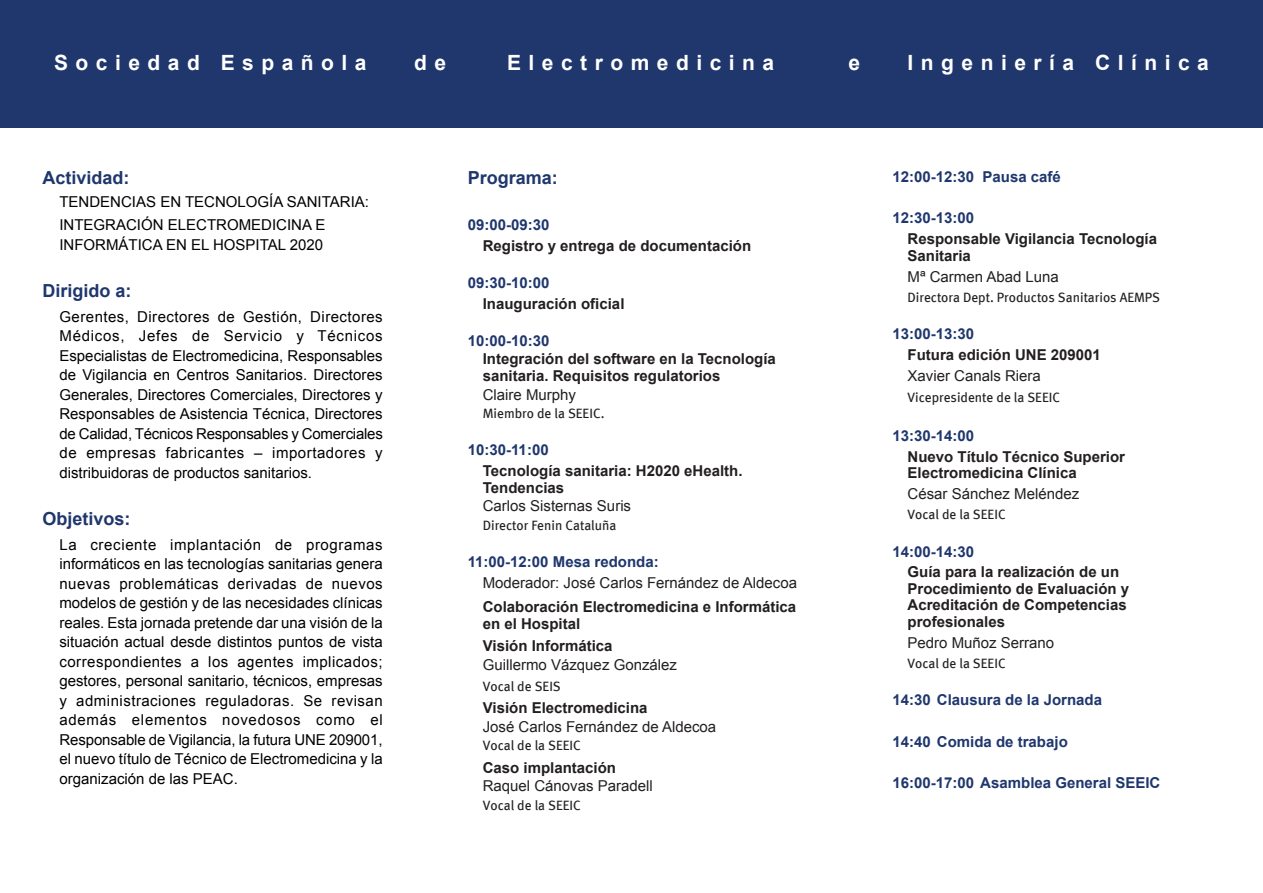
<style>
.page{position:relative;width:1263px;height:893px;background:#fff}
.page>*{position:absolute;margin:0;border:0;box-sizing:border-box;transform-origin:0 0}
.t1{font:700 21px "Arial";letter-spacing:.355em;color:#fff}
.t2{font:700 18px "Arial";color:#1f376d}
.t3{font:15px/19.5px "Arial";color:#000;text-align:justify}
.t4{font:700 15px/16.5px "Arial";color:#231f20}
.t5{font:15px "Arial";color:#231f20}
.t6{font:700 15px "Arial";color:#1f376d}
.t7{font:13.5px "Meta";color:#231f20}
</style>
<div class="page">
<div style="left:0;top:0;width:1263px;height:128px;background:#1f376d"></div>
<h1 class="t1" style="left:54px;top:49px;width:314px">Sociedad Española</h1>
<h1 class="t1" style="left:414px;top:49px;width:34px">d e</h1>
<h1 class="t1" style="left:507px;top:49px;width:269px">Electromedicina</h1>
<h1 class="t1" style="left:848px;top:49px;width:13px">e</h1>
<h1 class="t1" style="left:907px;top:49px;width:303px">Ingeniería Clínica</h1>
<p class="t2" style="left:43px;top:166px;width:89px">Actividad:</p>
<p class="t3" style="left:59px;top:190px;width:311px;line-height:23.7px">TENDENCIAS EN TECNOLOGÍA SANITARIA:<br>INTEGRACIÓN ELECTROMEDICINA E</p>
<p class="t3" style="left:59px;top:235px;width:265px">INFORMÁTICA EN EL HOSPITAL 2020</p>
<p class="t2" style="left:43px;top:279px;width:91px">Dirigido a:</p>
<p class="t3" style="left:59px;top:307px;width:325px">Gerentes, Directores de Gestión, Directores Médicos, Jefes de Servicio y Técnicos Especialistas de Electromedicina, Responsables de Vigilancia en Centros Sanitarios. Directores Generales, Directores Comerciales, Directores y Responsables de Asistencia Técnica, Directores de Calidad, Técnicos Responsables y Comerciales de empresas fabricantes – importadores y distribuidoras de productos sanitarios.</p>
<p class="t2" style="left:43px;top:507px;width:90px">Objetivos:</p>
<p class="t3" style="left:59px;top:535px;width:325px">La creciente implantación de programas informáticos en las tecnologías sanitarias genera nuevas problemáticas derivadas de nuevos modelos de gestión y de las necesidades clínicas reales. Esta jornada pretende dar una visión de la situación actual desde distintos puntos de vista correspondientes a los agentes implicados; gestores, personal sanitario, técnicos, empresas y administraciones reguladoras. Se revisan además elementos novedosos como el Responsable de Vigilancia, la futura UNE 209001, el nuevo título de Técnico de Electromedicina y la organización de las PEAC.</p>
<p class="t2" style="left:468px;top:166px;width:92px">Programa:</p>
<p class="t6" style="left:468px;top:215px;width:83px">09:00-09:30</p>
<p class="t4" style="left:483px;top:238px;width:270px">Registro y entrega de documentación</p>
<p class="t6" style="left:468px;top:273px;width:83px">09:30-10:00</p>
<p class="t4" style="left:483px;top:296px;width:143px">Inauguración oficial</p>
<p class="t6" style="left:468px;top:331px;width:83px">10:00-10:30</p>
<p class="t4" style="left:483px;top:351px;width:295px">Integración del software en la Tecnología sanitaria. Requisitos regulatorios</p>
<p class="t5" style="left:483px;top:384px;width:95px">Claire Murphy</p>
<p class="t7" style="left:483px;top:405px;width:123px">Miembro de la SEEIC.</p>
<p class="t6" style="left:468px;top:440px;width:82px">10:30-11:00</p>
<p class="t4" style="left:483px;top:463px;width:261px">Tecnología sanitaria: H2020 eHealth.<br>Tendencias</p>
<p class="t5" style="left:483px;top:496px;width:150px">Carlos Sisternas Suris</p>
<p class="t7" style="left:483px;top:517px;width:135px">Director Fenin Cataluña</p>
<p class="t6" style="left:468px;top:552px;width:192px">11:00-12:00 Mesa redonda:</p>
<p class="t5" style="left:483px;top:573px;width:316px">Moderador: José Carlos Fernández de Aldecoa</p>
<p class="t4" style="left:483px;top:599px;width:315px">Colaboración Electromedicina e Informática en el Hospital</p>
<p class="t4" style="left:483px;top:638px;width:131px">Visión Informática</p>
<p class="t5" style="left:483px;top:655px;width:196px">Guillermo Vázquez González</p>
<p class="t7" style="left:483px;top:678px;width:80px">Vocal de SEIS</p>
<p class="t4" style="left:483px;top:700px;width:166px">Visión Electromedicina</p>
<p class="t5" style="left:483px;top:717px;width:235px">José Carlos Fernández de Aldecoa</p>
<p class="t7" style="left:483px;top:738px;width:100px">Vocal de la SEEIC</p>
<p class="t4" style="left:483px;top:760px;width:135px">Caso implantación</p>
<p class="t5" style="left:483px;top:776px;width:172px">Raquel Cánovas Paradell</p>
<p class="t7" style="left:483px;top:797px;width:100px">Vocal de la SEEIC</p>
<p class="t6" style="left:892px;top:167px;width:170px">12:00-12:30 Pausa café</p>
<p class="t6" style="left:892px;top:208px;width:83px">12:30-13:00</p>
<p class="t4" style="left:907px;top:231px;width:251px">Responsable Vigilancia Tecnología<br>Sanitaria</p>
<p class="t5" style="left:907px;top:266px;width:153px">Mª Carmen Abad Luna</p>
<p class="t7" style="left:907px;top:290px;width:254px">Directora Dept. Productos Sanitarios AEMPS</p>
<p class="t6" style="left:892px;top:324px;width:83px">13:00-13:30</p>
<p class="t4" style="left:907px;top:347px;width:195px">Futura edición UNE 209001</p>
<p class="t5" style="left:907px;top:366px;width:135px">Xavier Canals Riera</p>
<p class="t7" style="left:907px;top:389px;width:154px">Vicepresidente de la SEEIC</p>
<p class="t6" style="left:892px;top:425px;width:83px">13:30-14:00</p>
<p class="t4" style="left:907px;top:448px;width:219px">Nuevo Título Técnico Superior<br>Electromedicina Clínica</p>
<p class="t5" style="left:907px;top:484px;width:173px">César Sánchez Meléndez</p>
<p class="t7" style="left:907px;top:507px;width:100px">Vocal de la SEEIC</p>
<p class="t6" style="left:892px;top:541px;width:83px">14:00-14:30</p>
<p class="t4" style="left:907px;top:564px;width:223px">Guía para la realización de un<br>Procedimiento de Evaluación y<br>Acreditación de Competencias profesionales</p>
<p class="t5" style="left:907px;top:632px;width:148px">Pedro Muñoz Serrano</p>
<p class="t7" style="left:907px;top:656px;width:100px">Vocal de la SEEIC</p>
<p class="t6" style="left:892px;top:690px;width:211px">14:30 Clausura de la Jornada</p>
<p class="t6" style="left:892px;top:731px;width:177px">14:40 Comida de trabajo</p>
<p class="t6" style="left:892px;top:773px;width:269px">16:00-17:00 Asamblea General SEEIC</p>
</div>
